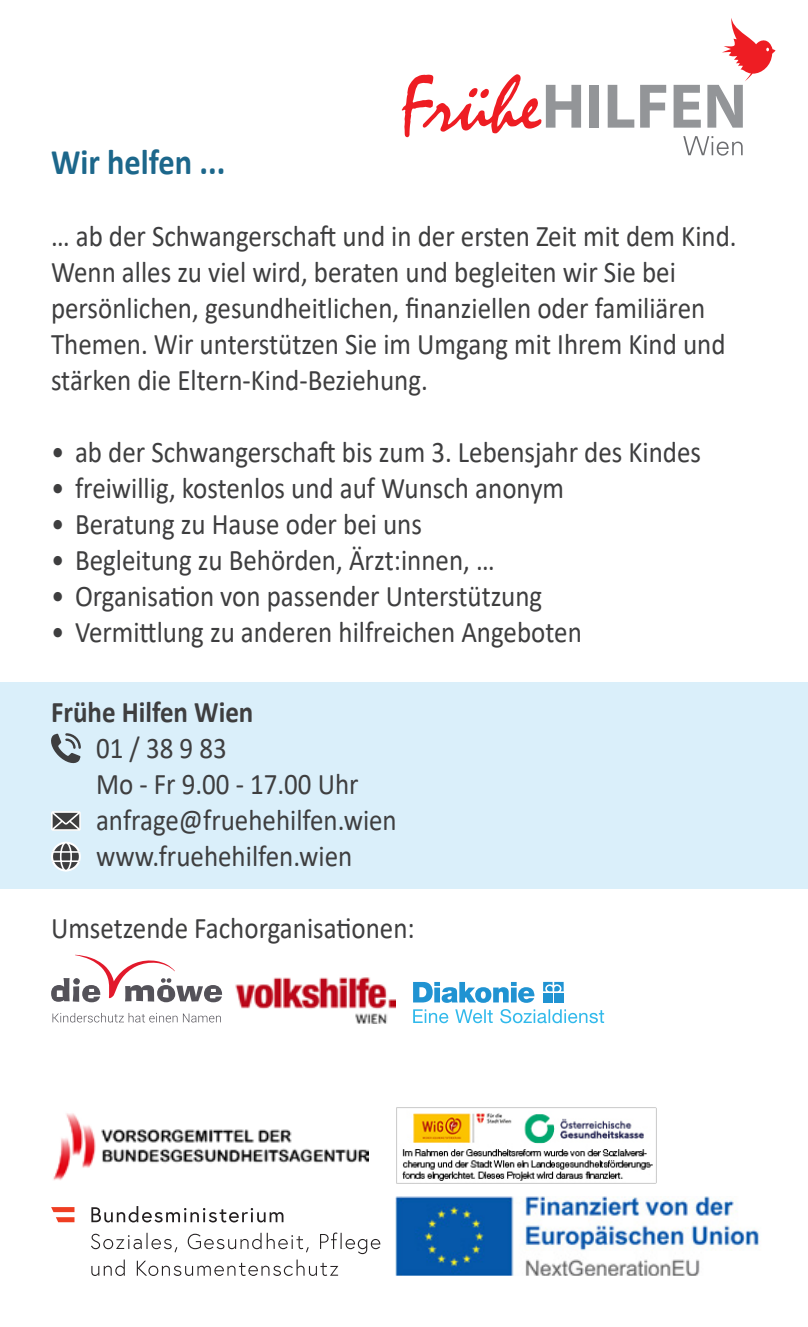
<style>
.page{position:relative;width:808px;height:1327px;background:#fff}
.page>*{position:absolute;margin:0;border:0;box-sizing:border-box;transform-origin:0 0}
.t1{font:700 36px "Calibri";color:#1c678b;scale:.9 1}
.t2{font:30px/36px "Calibri";color:#3e3e3f;scale:.9 1}
.t3{font:700 30px "Calibri";color:#3e3e3f;scale:.9 1}
</style>
<div class="page">
<div style="left:0;top:683px;width:808px;height:206px;background:#daeffa"></div>
<img style="left:396px;top:1196px;width:363px;height:79px">
<svg style="left:91px;top:1232px;width:289px;height:44px"></svg>
<svg style="left:91px;top:1206px;width:192px;height:16px"></svg>
<svg style="left:51px;top:1207px;width:23px;height:15px"></svg>
<svg style="left:51px;top:733px;width:30px;height:31px"></svg>
<svg style="left:51px;top:811px;width:30px;height:20px"></svg>
<svg style="left:51px;top:841px;width:30px;height:31px"></svg>
<svg style="left:51px;top:955px;width:171px;height:47px"></svg>
<svg style="left:53px;top:1013px;width:168px;height:9px"></svg>
<img style="left:235px;top:977px;width:160px;height:46px">
<svg style="left:413px;top:982px;width:121px;height:21px"></svg>
<svg style="left:543px;top:982px;width:21px;height:9px"></svg>
<div style="left:543px;top:993px;width:9px;height:9px;background:#2093d2"></div>
<div style="left:554px;top:993px;width:10px;height:9px;background:#2093d2"></div>
<svg style="left:413px;top:1009px;width:191px;height:14px"></svg>
<img style="left:396px;top:1107px;width:261px;height:77px">
<img style="left:53px;top:1113px;width:316px;height:68px">
<svg style="left:402px;top:74px;width:179px;height:63px"></svg>
<div style="left:590px;top:85px;width:9px;height:43px;background:#939598"></div>
<svg style="left:608px;top:85px;width:26px;height:43px"></svg>
<svg style="left:640px;top:85px;width:26px;height:43px"></svg>
<svg style="left:673px;top:85px;width:28px;height:43px"></svg>
<svg style="left:707px;top:18px;width:68px;height:110px"></svg>
<svg style="left:683px;top:136px;width:60px;height:20px"></svg>
<p class="t1" style="left:51px;top:137px;width:195px">Wir helfen ...</p>
<p class="t2" style="left:51px;top:217px;width:763px">… ab der Schwangerschaft und in der ersten Zeit mit dem Kind.<br>Wenn alles zu viel wird, beraten und begleiten wir Sie bei persönlichen, gesundheitlichen, finanziellen oder familiären Themen. Wir unterstützen Sie im Umgang mit Ihrem Kind und stärken die Eltern-Kind-Beziehung.</p>
<p class="t2" style="left:51px;top:433px;width:724px">• ab der Schwangerschaft bis zum 3. Lebensjahr des Kindes</p>
<p class="t2" style="left:51px;top:469px;width:572px">• freiwillig, kostenlos und auf Wunsch anonym</p>
<p class="t2" style="left:51px;top:505px;width:414px">• Beratung zu Hause oder bei uns</p>
<p class="t2" style="left:51px;top:541px;width:494px">• Begleitung zu Behörden, Ärzt:innen, …</p>
<p class="t2" style="left:51px;top:577px;width:547px">• Organisation von passender Unterstützung</p>
<p class="t2" style="left:51px;top:613px;width:591px">• Vermittlung zu anderen hilfreichen Angeboten</p>
<p class="t3" style="left:51px;top:690px;width:226px">Frühe Hilfen Wien</p>
<p class="t2" style="left:96px;top:729px;width:147px">01 / 38 9 83</p>
<p class="t2" style="left:96px;top:765px;width:293px">Mo - Fr 9.00 - 17.00 Uhr</p>
<p class="t2" style="left:96px;top:801px;width:336px">anfrage@fruehehilfen.wien</p>
<p class="t2" style="left:96px;top:837px;width:286px">www.fruehehilfen.wien</p>
<p class="t2" style="left:51px;top:909px;width:406px">Umsetzende Fachorganisationen:</p>
</div>
